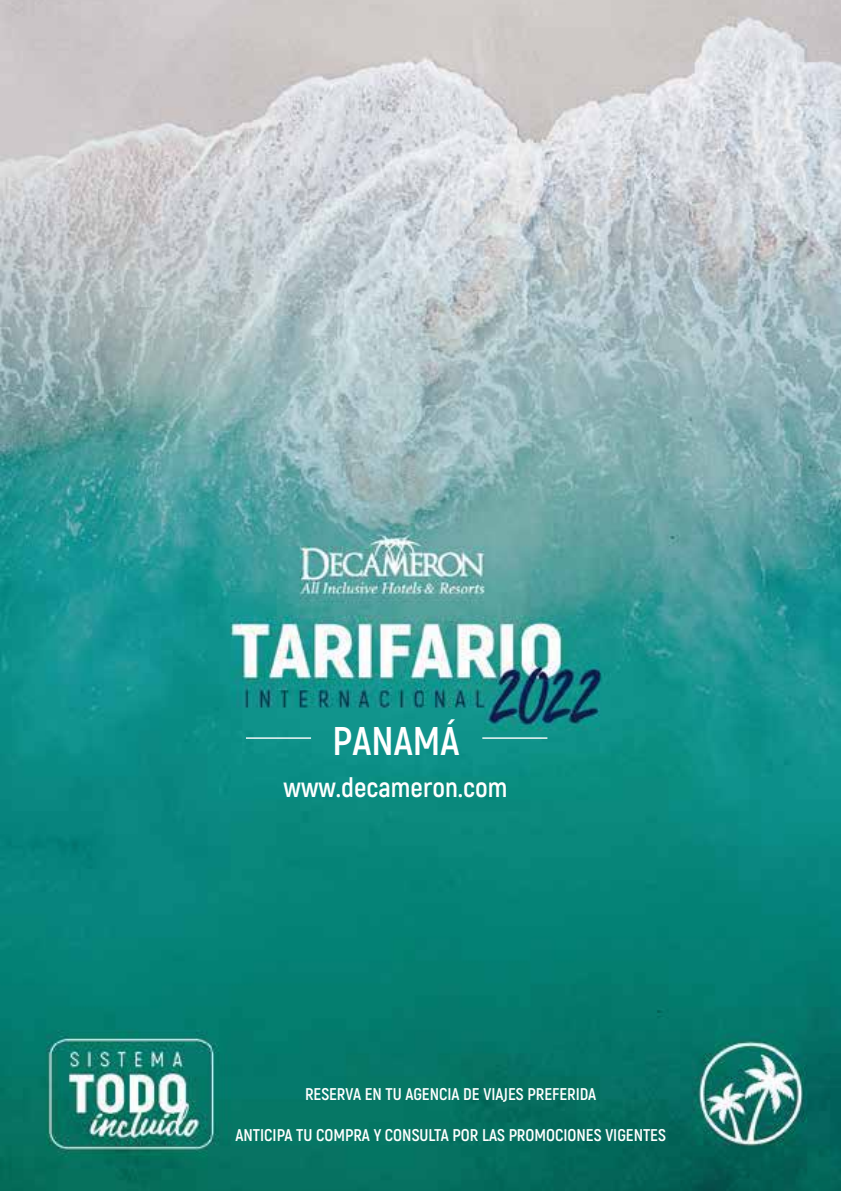
<style>
.page{position:relative;width:841px;height:1191px;background:#fff}
.page>*{position:absolute;margin:0;border:0;box-sizing:border-box;transform-origin:0 0}
.t1{font:700 40px "Akrobat";color:#fff}
.t2{font:700 27.4px "Akrobat";color:#fff}
.t3{font:700 17px "Akrobat";color:#fff}
</style>
<div class="page">
<img style="left:0;top:0;width:840px;height:1191px">
<hr style="left:246px;top:737px;width:65px;height:2px;background:#fff">
<hr style="left:482px;top:737px;width:65px;height:2px;background:#fff">
<h1 class="t1" style="left:332px;top:715px;width:128px">PANAMÁ</h1>
<h2 class="t2" style="left:283px;top:770px;width:225px">www.decameron.com</h2>
<p class="t3" style="left:305px;top:1083px;width:293px">RESERVA EN TU AGENCIA DE VIAJES PREFERIDA</p>
<p class="t3" style="left:235px;top:1124px;width:432px">ANTICIPA TU COMPRA Y CONSULTA POR LAS PROMOCIONES VIGENTES</p>
</div>
